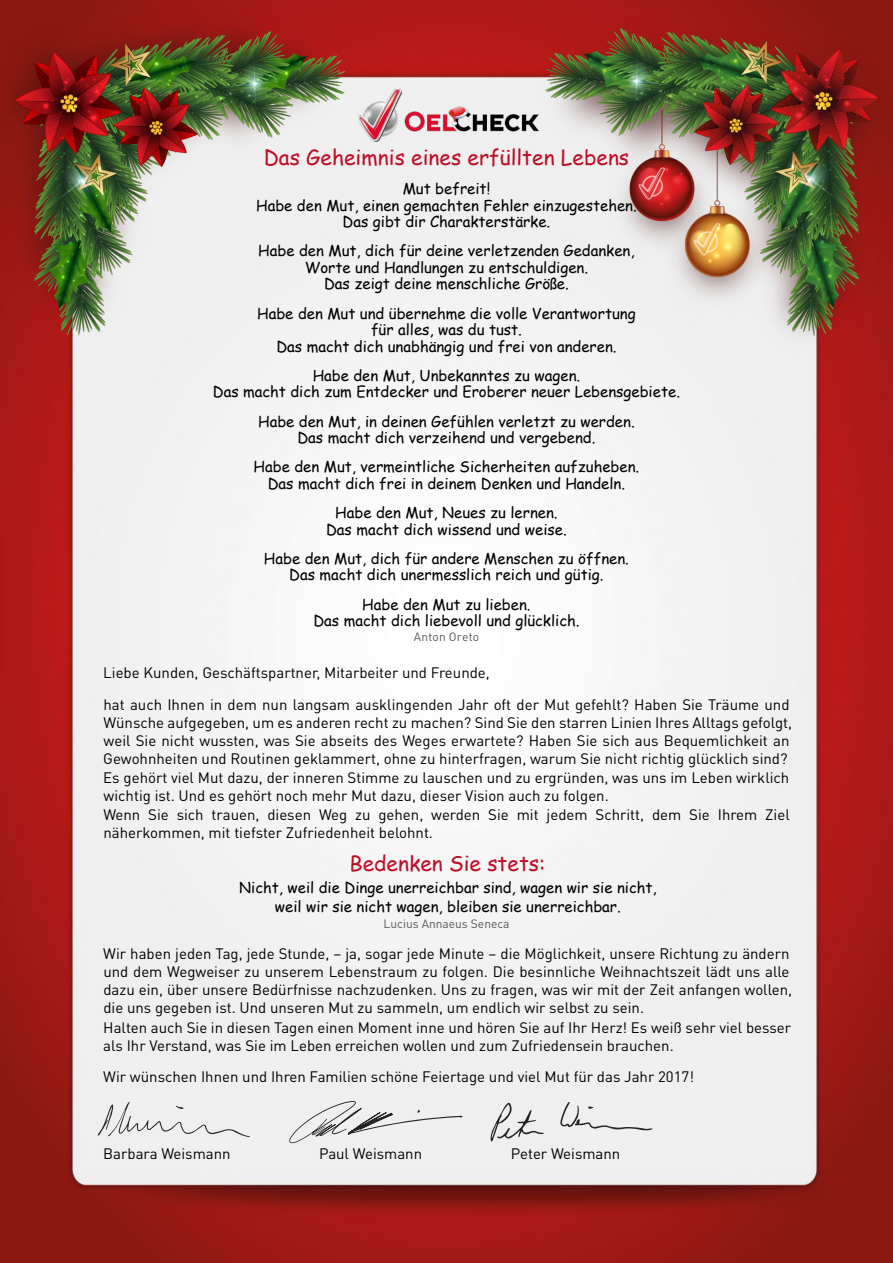
<style>
.page{position:relative;width:893px;height:1263px;background:#fff}
.page>*{position:absolute;margin:0;border:0;box-sizing:border-box;transform-origin:0 0}
.t1{font:21px "Comic Sans MS";color:#be0e27}
.t2{font:15px/18.5px "DIN Pro";color:#000}
.t3{font:15px/16.5px "Comic Sans MS";color:#000;text-align:center}
.t4{font:12px "DIN Pro";color:#575756}
</style>
<div class="page">
<img style="left:0;top:0;width:893px;height:1263px">
<img style="left:539px;top:17px;width:354px;height:340px">
<svg style="left:638px;top:167px;width:27px;height:33px"></svg>
<svg style="left:693px;top:223px;width:27px;height:32px"></svg>
<img style="left:0;top:2px;width:345px;height:336px">
<img style="left:358px;top:88px;width:181px;height:54px">
<svg style="left:289px;top:1101px;width:174px;height:43px"></svg>
<svg style="left:98px;top:1102px;width:152px;height:35px"></svg>
<svg style="left:491px;top:1102px;width:53px;height:40px"></svg>
<svg style="left:560px;top:1102px;width:92px;height:29px"></svg>
<h1 class="t1" style="left:264px;top:142px;width:367px">Das Geheimnis eines erfüllten Lebens</h1>
<p class="t3" style="left:256px;top:180px;width:382px">Mut befreit!<br>Habe den Mut, einen gemachten Fehler einzugestehen.<br>Das gibt dir Charakterstärke.</p>
<p class="t3" style="left:258px;top:242px;width:378px">Habe den Mut, dich für deine verletzenden Gedanken,<br>Worte und Handlungen zu entschuldigen.<br>Das zeigt deine menschliche Größe.</p>
<p class="t3" style="left:257px;top:304px;width:380px">Habe den Mut und übernehme die volle Verantwortung für alles, was du tust.<br>Das macht dich unabhängig und frei von anderen.</p>
<p class="t3" style="left:213px;top:367px;width:469px">Habe den Mut, Unbekanntes zu wagen.<br>Das macht dich zum Entdecker und Eroberer neuer Lebensgebiete.</p>
<p class="t3" style="left:258px;top:412px;width:378px">Habe den Mut, in deinen Gefühlen verletzt zu werden.<br>Das macht dich verzeihend und vergebend.</p>
<p class="t3" style="left:254px;top:458px;width:387px">Habe den Mut, vermeintliche Sicherheiten aufzuheben.<br>Das macht dich frei in deinem Denken und Handeln.</p>
<p class="t3" style="left:326px;top:504px;width:242px">Habe den Mut, Neues zu lernen.<br>Das macht dich wissend und weise.</p>
<p class="t3" style="left:264px;top:550px;width:367px">Habe den Mut, dich für andere Menschen zu öffnen.<br>Das macht dich unermesslich reich und gütig.</p>
<p class="t3" style="left:313px;top:595px;width:268px">Habe den Mut zu lieben.<br>Das macht dich liebevoll und glücklich.</p>
<p class="t4" style="left:414px;top:628px;width:67px">Anton Oreto</p>
<p class="t2" style="left:103px;top:657px;width:688px;line-height:31.3px">Liebe Kunden, Geschäftspartner, Mitarbeiter und Freunde,<br>hat auch Ihnen in dem nun langsam ausklingenden Jahr oft der Mut gefehlt? Haben Sie Träume und</p>
<p class="t2" style="left:103px;top:712px;width:690px">Wünsche aufgegeben, um es anderen recht zu machen? Sind Sie den starren Linien Ihres Alltags gefolgt, weil Sie nicht wussten, was Sie abseits des Weges erwartete? Haben Sie sich aus Bequemlichkeit an Gewohnheiten und Routinen geklammert, ohne zu hinterfragen, warum Sie nicht richtig glücklich sind?<br>Es gehört viel Mut dazu, der inneren Stimme zu lauschen und zu ergründen, was uns im Leben wirklich wichtig ist. Und es gehört noch mehr Mut dazu, dieser Vision auch zu folgen.<br>Wenn Sie sich trauen, diesen Weg zu gehen, werden Sie mit jedem Schritt, dem Sie Ihrem Ziel näherkommen, mit tiefster Zufriedenheit belohnt.</p>
<h1 class="t1" style="left:349px;top:848px;width:197px">Bedenken Sie stets:</h1>
<p class="t3" style="left:239px;top:877px;width:419px;line-height:19.4px">Nicht, weil die Dinge unerreichbar sind, wagen wir sie nicht, weil wir sie nicht wagen, bleiben sie unerreichbar.</p>
<p class="t4" style="left:383px;top:916px;width:127px">Lucius Annaeus Seneca</p>
<p class="t2" style="left:103px;top:944px;width:690px">Wir haben jeden Tag, jede Stunde, – ja, sogar jede Minute – die Möglichkeit, unsere Richtung zu ändern und dem Wegweiser zu unserem Lebenstraum zu folgen. Die besinnliche Weihnachtszeit lädt uns alle dazu ein, über unsere Bedürfnisse nachzudenken. Uns zu fragen, was wir mit der Zeit anfangen wollen, die uns gegeben ist. Und unseren Mut zu sammeln, um endlich wir selbst zu sein.<br>Halten auch Sie in diesen Tagen einen Moment inne und hören Sie auf Ihr Herz! Es weiß sehr viel besser als Ihr Verstand, was Sie im Leben erreichen wollen und zum Zufriedensein brauchen.</p>
<p class="t2" style="left:103px;top:1067px;width:592px">Wir wünschen Ihnen und Ihren Familien schöne Feiertage und viel Mut für das Jahr 2017!</p>
<p class="t2" style="left:103px;top:1144px;width:129px">Barbara Weismann</p>
<p class="t2" style="left:319px;top:1144px;width:105px">Paul Weismann</p>
<p class="t2" style="left:511px;top:1144px;width:111px">Peter Weismann</p>
</div>
